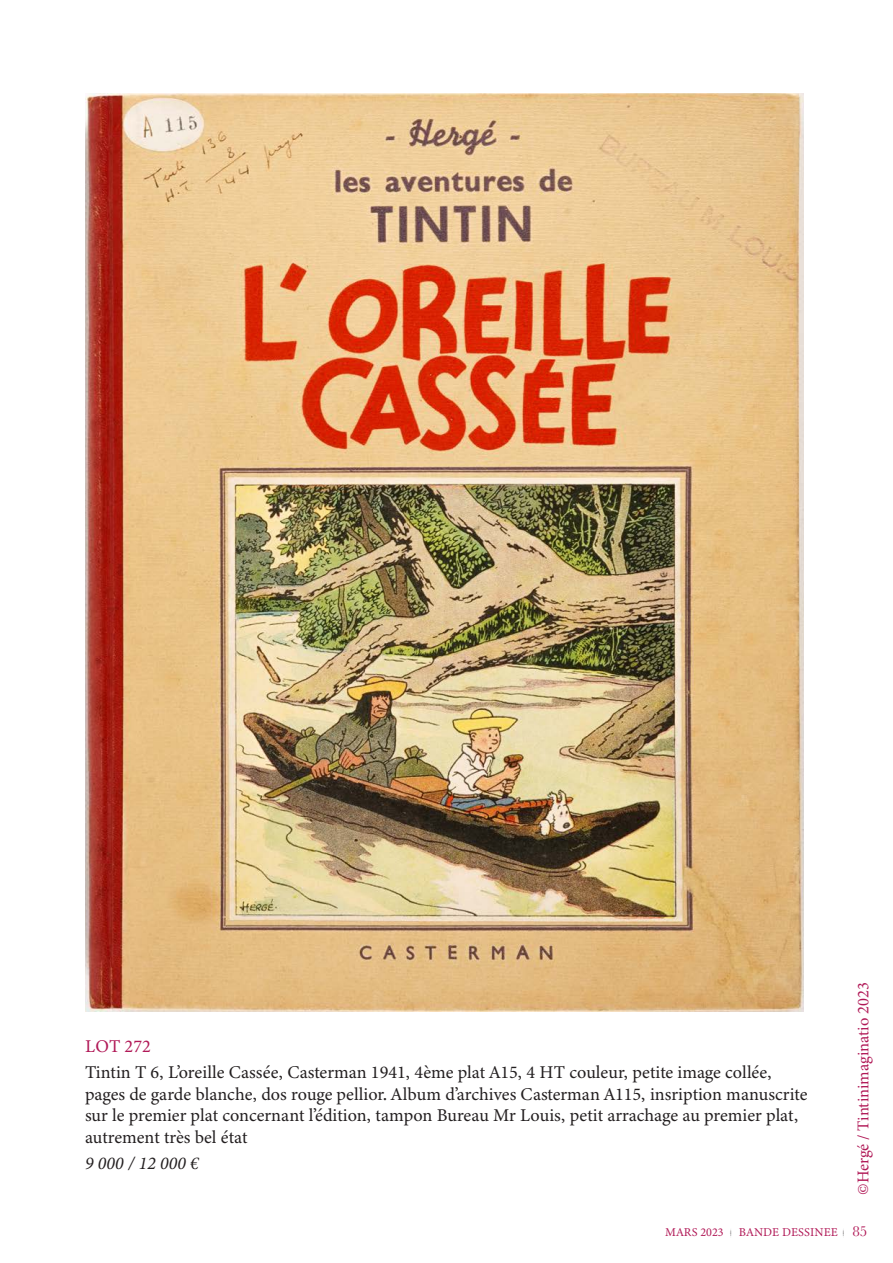
<style>
.page{position:relative;width:893px;height:1263px;background:#fff}
.page>*{position:absolute;margin:0;border:0;box-sizing:border-box;transform-origin:0 0}
.t1{font:18px/21.6px "Minion Variable Concept";color:#231f20}
.t2{font:italic 18px "Minion Variable Concept";color:#231f20}
.t3{font:18px "Minion Variable Concept";color:#b11957}
.Artistes-Table_des_m{font:16.5px "Minion Pro";color:#b11957}
.t4{font:12px "Minion Variable Concept";letter-spacing:.01em;color:#b11957}
.s1{font-family:"Eames Century Modern";font-weight:100;font-size:8.4px;color:#231f20}
.s2{font-family:"Baskerville";font-size:15px}
</style>
<div class="page">
<img style="left:85px;top:94px;width:718px;height:918px">
<p class="t3" style="left:85px;top:1034px;width:67px">LOT 272</p>
<p class="t1" style="left:85px;top:1061px;width:724px">Tintin T 6, L’oreille Cassée, Casterman 1941, 4ème plat A15, 4 HT couleur, petite image collée, pages de garde blanche, dos rouge pellior. Album d’archives Casterman A115, insription manuscrite sur le premier plat concernant l’édition, tampon Bureau Mr Louis, petit arrachage au premier plat, autrement très bel état</p>
<p class="t2" style="left:85px;top:1150px;width:115px">9 000 / 12 000 €</p>
<p class="Artistes-Table_des_m" style="left:852px;top:1195px;width:214px;rotate:-90deg">©Hergé / Tintinimaginatio 2023</p>
<p class="t4" style="left:665px;top:1223px;width:204px">MARS 2023 <span class="s1">|</span> BANDE DESSINEE <span class="s1">|</span> <span class="s2">85</span></p>
</div>
